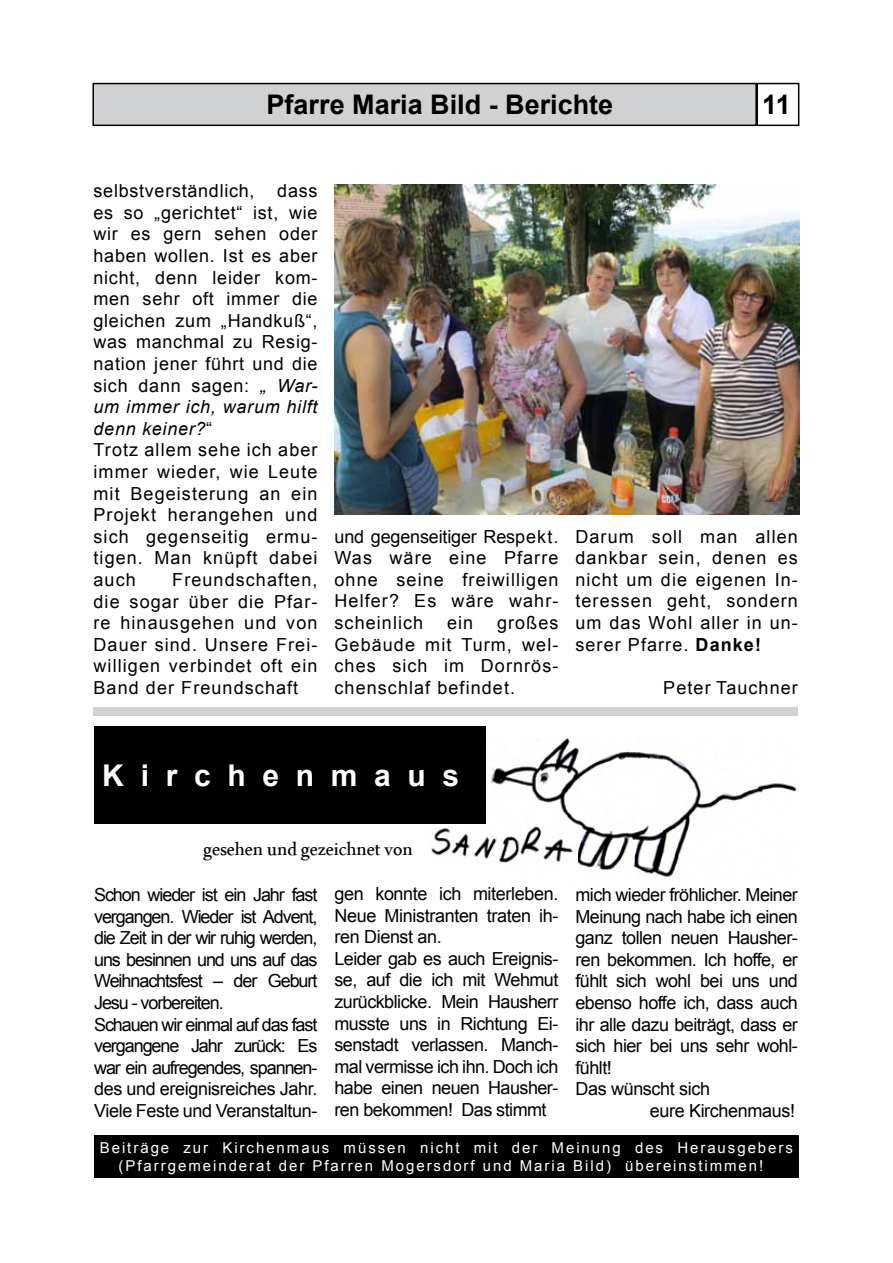
<style>
.page{position:relative;width:893px;height:1263px;background:#fff}
.page>*{position:absolute;margin:0;border:0;box-sizing:border-box;transform-origin:0 0}
.t1{font:700 30px "Arial";color:#fff}
.t2{font:700 27px "Arial";color:#000}
.t3{font:27px "Microsoft Uighur";color:#000}
.t4{font:18px/21.6px "Arial";letter-spacing:-.02em;color:#000;text-align:justify}
.t5{font:18px/21.6px "Arial";letter-spacing:.04em;color:#000}
.t6{font:18px/21.6px "Arial";letter-spacing:-.06em;color:#000}
.t7{font:18px "Arial";letter-spacing:.06em;color:#000}
.t8{font:15px/18px "Arial";letter-spacing:.13em;color:#fff}
.s1{font-style:italic}
.s2{font-weight:700}
</style>
<div class="page">
<img style="left:486px;top:738px;width:312px;height:139px">
<div style="left:756px;top:83px;width:43px;height:43px;border:2px solid #000"></div>
<div style="left:93px;top:84px;width:663px;height:41px;background:#d0d1d2"></div>
<div style="left:92px;top:83px;width:665px;height:43px;border:2px solid #000"></div>
<div style="left:94px;top:726px;width:392px;height:97px;background:#000"></div>
<img style="left:334px;top:184px;width:465px;height:330px">
<div style="left:94px;top:707px;width:704px;height:8px;background:#d0d1d2"></div>
<img style="left:431px;top:826px;width:146px;height:38px">
<div style="left:94px;top:1135px;width:705px;height:43px;background:#000"></div>
<h2 class="t2" style="left:267px;top:87px;width:348px">Pfarre Maria Bild - Berichte</h2>
<h2 class="t2" style="left:762px;top:87px;width:30px">11</h2>
<p class="t5" style="left:94px;top:180px;width:163px">selbstverständlich,</p>
<p class="t5" style="left:94px;top:180px;width:225px;text-indent:184px">dass es so „gerichtet“ ist, wie wir es gern sehen oder haben wollen. Ist es aber nicht, denn leider kom&shy;men sehr oft immer die gleichen zum „Handkuß“, was manchmal zu Resig&shy;nation jener führt und die sich dann sagen: <span class="s1">„ War&shy;um immer ich, warum hilft denn keiner?</span>“<br>Trotz allem sehe ich aber immer wieder, wie Leute mit Begeisterung an ein<br>Projekt herangehen und sich gegenseitig ermu&shy;tigen. Man knüpft dabei auch</p>
<p class="t4" style="left:94px;top:569px;width:225px;text-indent:79px">Freundschaften, die sogar über die Pfar&shy;re hinausgehen und von Dauer sind. Unsere Frei&shy;willigen verbindet oft ein Band der Freundschaft</p>
<p class="t4" style="left:334px;top:526px;width:225px">und gegenseitiger Respekt.<br>Was wäre eine Pfarre ohne seine freiwilligen Helfer? Es wäre wahr&shy;scheinlich</p>
<p class="t4" style="left:334px;top:612px;width:225px;text-indent:162px">großes Gebäude mit Turm, wel&shy;ches sich im Dornrös&shy;chenschlaf befindet.</p>
<p class="t4" style="left:447px;top:612px;width:28px">ein</p>
<p class="t4" style="left:575px;top:526px;width:224px">Darum soll man allen dankbar sein, denen es nicht um die eigenen In&shy;teressen geht, sondern um das Wohl aller in un&shy;serer Pfarre. <span class="s2">Danke!</span></p>
<p class="t7" style="left:663px;top:676px;width:136px">Peter Tauchner</p>
<h1 class="t1" style="left:102px;top:755px;width:358px">K i r c h e n m a u s</h1>
<h2 class="t3" style="left:203px;top:830px;width:211px">gesehen und gezeichnet von</h2>
<p class="t6" style="left:94px;top:884px;width:225px">Schon wieder ist ein Jahr fast vergangen. Wieder ist Advent, die Zeit in der wir ruhig werden, uns besinnen und uns auf das<br>Weihnachtsfest – der Geburt<br>Jesu - vorbereiten.<br>Schauen wir einmal auf das fast vergangene Jahr zurück: Es war ein aufregendes, spannen&shy;des und ereignisreiches Jahr.<br>Viele Feste und Veranstaltun-</p>
<p class="t4" style="left:334px;top:883px;width:225px;text-align:left">gen konnte ich miterleben.<br>Neue Ministranten traten ih&shy;ren Dienst an.<br>Leider gab es auch Ereignis&shy;se, auf die ich mit Wehmut zurückblicke. Mein Hausherr musste uns in Richtung Ei&shy;senstadt verlassen. Manch&shy;mal vermisse ich ihn. Doch ich habe einen neuen Hausher&shy;ren bekommen! Das stimmt</p>
<p class="t4" style="left:575px;top:884px;width:224px">mich wieder fröhlicher. Meiner</p>
<p class="t4" style="left:575px;top:906px;width:224px">Meinung nach habe ich einen</p>
<p class="t4" style="left:575px;top:927px;width:224px">ganz tollen neuen Hausher-</p>
<p class="t4" style="left:575px;top:949px;width:224px">ren bekommen. Ich hoffe, er</p>
<p class="t4" style="left:575px;top:970px;width:224px">fühlt sich wohl bei uns und</p>
<p class="t4" style="left:575px;top:992px;width:224px">ebenso hoffe ich, dass auch</p>
<p class="t4" style="left:575px;top:1014px;width:224px">ihr alle dazu beiträgt, dass er</p>
<p class="t4" style="left:575px;top:1035px;width:224px">sich hier bei uns sehr wohl-</p>
<p class="t4" style="left:575px;top:1057px;width:38px">fühlt!</p>
<p class="t4" style="left:575px;top:1078px;width:136px">Das wünscht sich</p>
<p class="t4" style="left:650px;top:1100px;width:147px">eure Kirchenmaus!</p>
<p class="t8" style="left:119px;top:1139px;width:676px;text-indent:-19px">Beiträge zur Kirchenmaus müssen nicht mit der Meinung des Herausgebers (Pfarrgemeinderat der Pfarren Mogersdorf und Maria Bild) übereinstimmen!</p>
</div>
